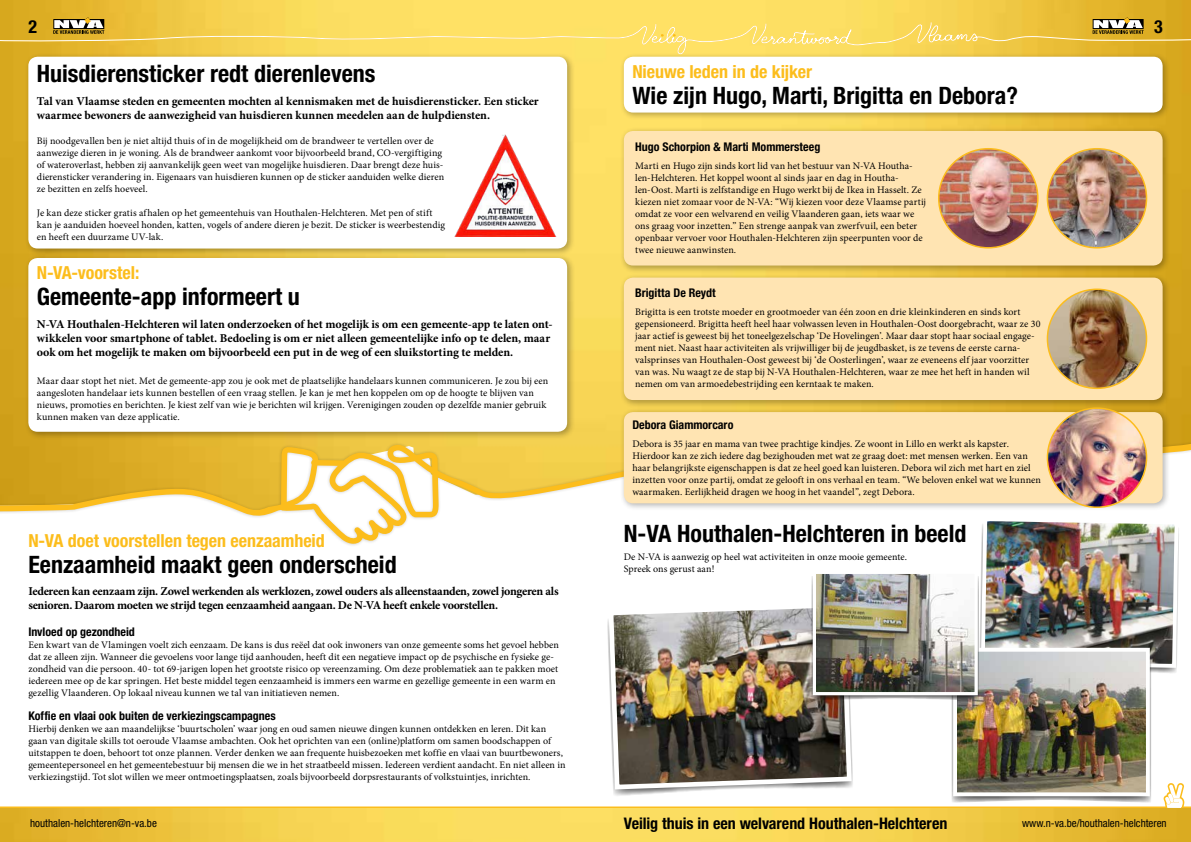
<style>
.page{position:relative;width:1191px;height:842px;background:#fff}
.page>*{position:absolute;margin:0;border:0;box-sizing:border-box;transform-origin:0 0}
.t1{font:700 condensed 24px "Helvetica Neue LT Std";color:#000}
.t2{font:700 condensed 18px "Helvetica Neue LT Std";color:#fcbd1c}
.t3{font:700 condensed 18px "Helvetica Neue LT Std";color:#000}
.t4{font:700 condensed 16px "Helvetica Neue LT Std";letter-spacing:-.005em;color:#000}
.t5{font:700 12px/14px "Minion Pro";letter-spacing:-.01em;color:#000}
.t6{font:700 condensed 12px "Helvetica Neue LT Std";color:#000}
.t7{font:condensed 11px "Helvetica Neue LT Std";color:#000}
.t8{font:10px/12px "Minion Pro";letter-spacing:.005em;color:#000}
</style>
<div class="page">
<img style="left:0;top:0;width:1191px;height:438px">
<img style="left:0;top:808px;width:1191px;height:34px">
<svg style="left:0;top:17px;width:1191px;height:37px;background:#f1d057"></svg>
<svg style="left:0;top:441px;width:1191px;height:5px;background:#e6bc38"></svg>
<div style="left:24px;top:53px;width:551px;height:203px;background:#000;opacity:.3"></div>
<div style="left:28px;top:57px;width:539px;height:192px;background:#fff;border-radius:9px"></div>
<div style="left:24px;top:254px;width:551px;height:186px;background:#000;opacity:.3"></div>
<div style="left:28px;top:258px;width:539px;height:174px;background:#fff;border-radius:9px"></div>
<img style="left:455px;top:134px;width:101px;height:102px">
<div style="left:620px;top:274px;width:550px;height:134px;background:#000;opacity:.3"></div>
<div style="left:624px;top:278px;width:538px;height:122px;background:#ffe4b2;border-radius:9px"></div>
<div style="left:620px;top:127px;width:550px;height:146px;background:#000;opacity:.3"></div>
<div style="left:624px;top:131px;width:538px;height:135px;background:#ffe4b2;border-radius:9px"></div>
<div style="left:620px;top:53px;width:550px;height:68px;background:#000;opacity:.3"></div>
<div style="left:624px;top:57px;width:538px;height:56px;background:#fff;border-radius:9px"></div>
<div style="left:620px;top:408px;width:550px;height:103px;background:#000;opacity:.3"></div>
<div style="left:624px;top:412px;width:538px;height:91px;background:#ffe4b2;border-radius:9px"></div>
<img style="left:1047px;top:149px;width:99px;height:99px;border-radius:50px">
<div style="left:1046px;top:148px;width:101px;height:101px;border:2px solid #fcbd1c;border-radius:50%"></div>
<img style="left:1047px;top:289px;width:99px;height:99px;border-radius:50px">
<div style="left:1046px;top:288px;width:101px;height:101px;border:2px solid #fcbd1c;border-radius:50%"></div>
<img style="left:1048px;top:408px;width:98px;height:38px">
<img style="left:938px;top:149px;width:99px;height:99px;border-radius:50px">
<div style="left:938px;top:148px;width:100px;height:101px;border:2px solid #fcbd1c;border-radius:50%"></div>
<img style="left:0;top:446px;width:1191px;height:362px">
<img style="left:816px;top:575px;width:157px;height:116px">
<div style="left:812px;top:571px;width:165px;height:124px;border:3px solid #fff"></div>
<h2 class="t3" style="left:28px;top:15px;width:10px">2</h2>
<h2 class="t3" style="left:1154px;top:15px;width:10px">3</h2>
<h1 class="t1" style="left:37px;top:59px;width:340px">Huisdierensticker redt dierenlevens</h1>
<p class="t5" style="left:37px;top:94px;width:503px">Tal van Vlaamse steden en gemeenten mochten al kennismaken met de huisdierensticker. Een sticker waarmee bewoners de aanwezigheid van huisdieren kunnen meedelen aan de hulpdiensten.</p>
<p class="t8" style="left:37px;top:135px;width:409px">Bij noodgevallen ben je niet altijd thuis of in de mogelijkheid om de brandweer te vertellen over de aanwezige dieren in je woning. Als de brandweer aankomt voor bijvoorbeeld brand, CO-vergiftiging of wateroverlast, hebben zij aanvankelijk geen weet van mogelijke huisdieren. Daar brengt deze huis&shy;dierensticker verandering in. Eigenaars van huisdieren kunnen op de sticker aanduiden welke dieren ze bezitten en zelfs hoeveel.</p>
<p class="t8" style="left:37px;top:207px;width:410px">Je kan deze sticker gratis afhalen op het gemeentehuis van Houthalen-Helchteren. Met pen of stift kan je aanduiden hoeveel honden, katten, vogels of andere dieren je bezit. De sticker is weerbestendig en heeft een duurzame UV-lak.</p>
<h2 class="t2" style="left:37px;top:262px;width:104px">N-VA-voorstel:</h2>
<h1 class="t1" style="left:37px;top:282px;width:264px">Gemeente-app informeert u</h1>
<p class="t5" style="left:37px;top:317px;width:517px">N-VA Houthalen-Helchteren wil laten onderzoeken of het mogelijk is om een gemeente-app te laten ont&shy;wikkelen voor smartphone of tablet. Bedoeling is om er niet alleen gemeentelijke info op te delen, maar ook om het mogelijk te maken om bijvoorbeeld een put in de weg of een sluikstorting te melden.</p>
<p class="t8" style="left:37px;top:375px;width:513px">Maar daar stopt het niet. Met de gemeente-app zou je ook met de plaatselijke handelaars kunnen communiceren. Je zou bij een aangesloten handelaar iets kunnen bestellen of een vraag stellen. Je kan je met hen koppelen om op de hoogte te blijven van nieuws, promoties en berichten. Je kiest zelf van wie je berichten wil krijgen. Verenigingen zouden op dezelfde manier gebruik kunnen maken van deze applicatie.</p>
<h2 class="t2" style="left:28px;top:529px;width:298px">N-VA doet voorstellen tegen eenzaamheid</h2>
<h1 class="t1" style="left:28px;top:550px;width:370px">Eenzaamheid maakt geen onderscheid</h1>
<p class="t5" style="left:28px;top:584px;width:532px">Iedereen kan eenzaam zijn. Zowel werkenden als werklozen, zowel ouders als alleenstaanden, zowel jongeren als senioren. Daarom moeten we strijd tegen eenzaamheid aangaan. De N-VA heeft enkele voorstellen.</p>
<p class="t6" style="left:28px;top:624px;width:108px">Invloed op gezondheid</p>
<p class="t8" style="left:28px;top:639px;width:532px">Een kwart van de Vlamingen voelt zich eenzaam. De kans is dus reëel dat ook inwoners van onze gemeente soms het gevoel hebben dat ze alleen zijn. Wanneer die gevoelens voor lange tijd aanhouden, heeft dit een negatieve impact op de psychische en fysieke ge&shy;zondheid van die persoon. 40- tot 69-jarigen lopen het grootste risico op vereenzaming. Om deze problematiek aan te pakken moet iedereen mee op de kar springen. Het beste middel tegen eenzaamheid is immers een warme en gezellige gemeente in een warm en gezellig Vlaanderen. Op lokaal niveau kunnen we tal van initiatieven nemen.</p>
<p class="t6" style="left:28px;top:708px;width:249px">Koffie en vlaai ook buiten de verkiezingscampagnes</p>
<p class="t8" style="left:28px;top:723px;width:539px">Hierbij denken we aan maandelijkse ‘buurtscholen’ waar jong en oud samen nieuwe dingen kunnen ontdekken en leren. Dit kan gaan van digitale skills tot oeroude Vlaamse ambachten. Ook het oprichten van een (online)platform om samen boodschappen of uitstappen te doen, behoort tot onze plannen. Verder denken we aan frequente huisbezoeken met koffie en vlaai van buurtbewoners, gemeentepersoneel en het gemeentebestuur bij mensen die we in het straatbeeld missen. Iedereen verdient aandacht. En niet alleen in verkiezingstijd. Tot slot willen we meer ontmoetingsplaatsen, zoals bijvoorbeeld dorpsrestaurants of volkstuintjes, inrichten.</p>
<h2 class="t2" style="left:632px;top:61px;width:181px">Nieuwe leden in de kijker</h2>
<h1 class="t1" style="left:632px;top:81px;width:387px">Wie zijn Hugo, Marti, Brigitta en Debora?</h1>
<p class="t6" style="left:635px;top:139px;width:187px">Hugo Schorpion &amp; Marti Mommersteeg</p>
<p class="t8" style="left:635px;top:159px;width:292px">Marti en Hugo zijn sinds kort lid van het bestuur van N-VA Houtha&shy;len-Helchteren. Het koppel woont al sinds jaar en dag in Houtha&shy;len-Oost. Marti is zelfstandige en Hugo werkt bij de Ikea in Hasselt. Ze kiezen niet zomaar voor de N-VA: “Wij kiezen voor deze Vlaamse partij omdat ze voor een welvarend en veilig Vlaanderen gaan, iets waar we ons graag voor inzetten.” Een strenge aanpak van zwerfvuil, een beter openbaar vervoer voor Houthalen-Helchteren zijn speerpunten voor de twee nieuwe aanwinsten.</p>
<p class="t6" style="left:635px;top:286px;width:82px">Brigitta De Reydt</p>
<p class="t8" style="left:635px;top:306px;width:407px">Brigitta is een trotste moeder en grootmoeder van één zoon en drie kleinkinderen en sinds kort gepensioneerd. Brigitta heeft heel haar volwassen leven in Houthalen-Oost doorgebracht, waar ze 30 jaar actief is geweest bij het toneelgezelschap ‘De Hovelingen’. Maar daar stopt haar sociaal engage&shy;ment niet. Naast haar activiteiten als vrijwilliger bij de jeugdbasket, is ze tevens de eerste carna&shy;valsprinses van Houthalen-Oost geweest bij ‘de Oosterlingen’, waar ze eveneens elf jaar voorzitter van was. Nu waagt ze de stap bij N-VA Houthalen-Helchteren, waar ze mee het heft in handen wil nemen om van armoedebestrijding een kerntaak te maken.</p>
<p class="t6" style="left:632px;top:418px;width:103px">Debora Giammorcaro</p>
<p class="t8" style="left:632px;top:438px;width:410px">Debora is 35 jaar en mama van twee prachtige kindjes. Ze woont in Lillo en werkt als kapster.<br>Hierdoor kan ze zich iedere dag bezighouden met wat ze graag doet: met mensen werken. Een van haar belangrijkste eigenschappen is dat ze heel goed kan luisteren. Debora wil zich met hart en ziel inzetten voor onze partij, omdat ze gelooft in ons verhaal en team. “We beloven enkel wat we kunnen waarmaken. Eerlijkheid dragen we hoog in het vaandel”, zegt Debora.</p>
<h1 class="t1" style="left:624px;top:519px;width:344px">N-VA Houthalen-Helchteren in beeld</h1>
<p class="t8" style="left:624px;top:551px;width:285px">De N-VA is aanwezig op heel wat activiteiten in onze mooie gemeente.<br>Spreek ons gerust aan!</p>
<p class="t7" style="left:30px;top:817px;width:128px">houthalen-helchteren@n-va.be</p>
<h3 class="t4" style="left:624px;top:814px;width:325px">Veilig thuis in een welvarend Houthalen-Helchteren</h3>
<p class="t7" style="left:1022px;top:817px;width:146px">www.n-va.be/houthalen-helchteren</p>
</div>
